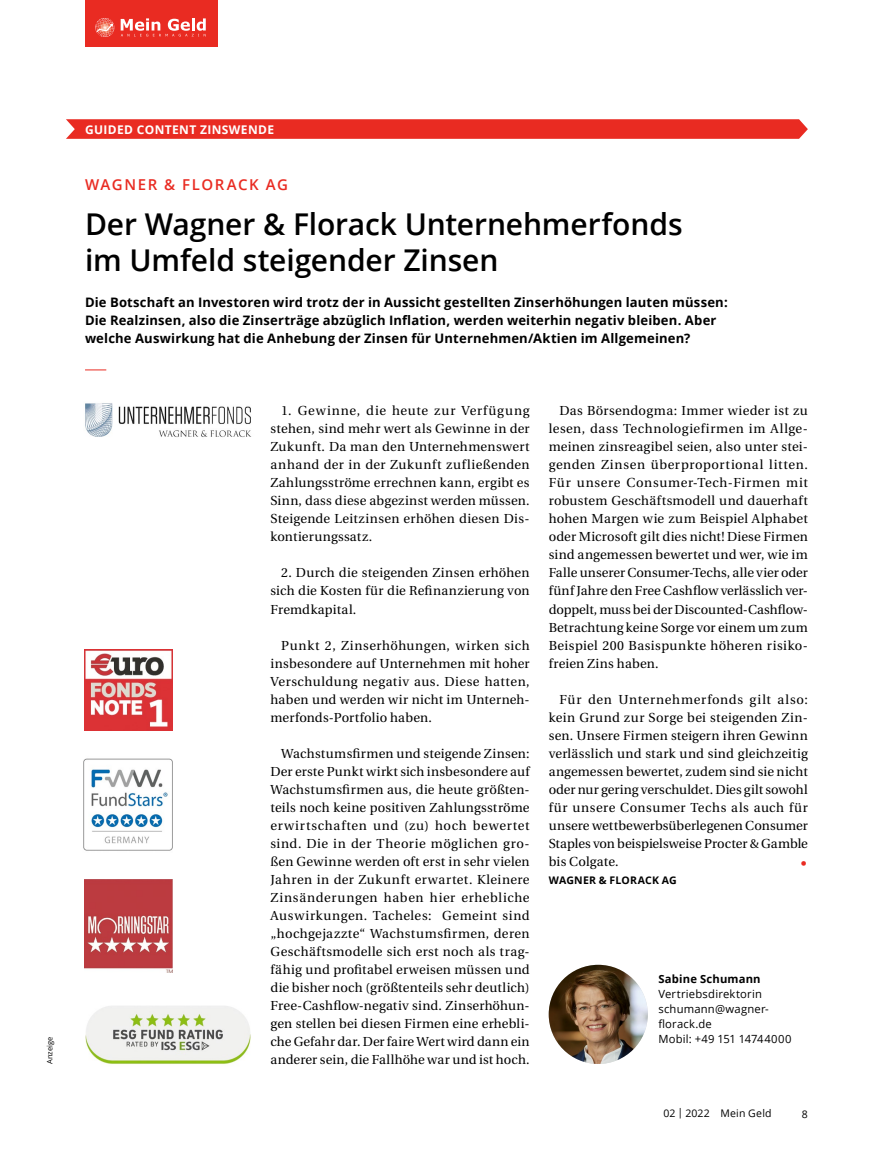
<style>
.page{position:relative;width:893px;height:1149px;background:#fff}
.page>*{position:absolute;margin:0;border:0;box-sizing:border-box;transform-origin:0 0}
.t1{font:600 30px/36px "Open Sans";letter-spacing:-.005em;color:#000}
.t2{font:600 15px "Open Sans";letter-spacing:.105em;color:#e92b22}
.t3{font:13.05px/18px "Heuristica";letter-spacing:.015em;color:#000;text-align:justify}
.t4{font:700 13.05px/18px "Open Sans";letter-spacing:.01em;color:#000}
.t5{font:700 13.05px "Heuristica";color:#e92b22}
.t6{font:700 12px "Open Sans";letter-spacing:.03em;color:#fff}
.t7{font:11.25px/15px "Open Sans";letter-spacing:.02em;color:#000}
.t8{font:700 11.25px "Open Sans";letter-spacing:.015em;color:#000}
.t9{font:10.5px "Open Sans";letter-spacing:.02em;color:#000}
.t10{font:700 10.5px "Open Sans";letter-spacing:.02em;color:#000}
.t11{font:7.5px "Open Sans";color:#000}
</style>
<div class="page">
<div style="left:85px;top:0;width:132px;height:47px;background:#e92b22"></div>
<svg style="left:95px;top:18px;width:111px;height:19px"></svg>
<svg style="left:66px;top:119px;width:742px;height:20px;background:#e93129"></svg>
<svg style="left:85px;top:369px;width:21px;height:1px"></svg>
<img style="left:85px;top:1006px;width:166px;height:59px">
<img style="left:84px;top:649px;width:88px;height:81px">
<img style="left:83px;top:758px;width:90px;height:93px">
<img style="left:84px;top:879px;width:88px;height:93px">
<img style="left:85px;top:403px;width:167px;height:35px">
<img style="left:549px;top:964px;width:99px;height:99px;border-radius:50px">
<p class="t11" style="left:45px;top:1063px;width:29px;rotate:-90deg">Anzeige</p>
<p class="t6" style="left:85px;top:121px;width:191px">GUIDED CONTENT ZINSWENDE</p>
<p class="t2" style="left:85px;top:174px;width:204px">WAGNER &amp; FLORACK AG</p>
<h1 class="t1" style="left:85px;top:205px;width:599px">Der Wagner &amp; Florack Unternehmerfonds im Umfeld steigender Zinsen</h1>
<p class="t4" style="left:85px;top:293px;width:644px">Die Botschaft an Investoren wird trotz der in Aussicht gestellten Zinserhöhungen lauten müssen:<br>Die Realzinsen, also die Zinserträge abzüglich Inflation, werden weiterhin negativ bleiben. Aber welche Auswirkung hat die Anhebung der Zinsen für Unternehmen/Aktien im Allgemeinen?</p>
<p class="t3" style="left:270px;top:402px;width:261px;text-indent:11px">1. Gewinne, die heute zur Verfügung stehen, sind mehr wert als Gewinne in der Zukunft. Da man den Unternehmenswert anhand der in der Zukunft zufließenden Zahlungsströme errechnen kann, ergibt es Sinn, dass diese abgezinst werden müssen.<br>Steigende Leitzinsen erhöhen diesen Dis&shy;kontierungssatz.</p>
<p class="t3" style="left:270px;top:564px;width:261px;text-indent:11px">2. Durch die steigenden Zinsen erhöhen sich die Kosten für die Refinanzierung von Fremdkapital.</p>
<p class="t3" style="left:270px;top:636px;width:261px;text-indent:11px">Punkt 2, Zinserhöhungen, wirken sich insbesondere auf Unternehmen mit hoher Verschuldung negativ aus. Diese hatten, haben und werden wir nicht im Unterneh&shy;merfonds-Portfolio haben.</p>
<p class="t3" style="left:270px;top:744px;width:261px;text-indent:11px">Wachstumsfirmen und steigende Zinsen:<br>Der erste Punkt wirkt sich insbesondere auf Wachstumsfirmen aus, die heute größten&shy;teils noch keine positiven Zahlungsströme erwirtschaften und (zu) hoch bewertet sind. Die in der Theorie möglichen gro&shy;ßen Gewinne werden oft erst in sehr vielen Jahren in der Zukunft erwartet. Kleinere Zinsänderungen haben hier erhebliche Auswirkungen. Tacheles: Gemeint sind „hochgejazzte“ Wachstumsfirmen, deren Geschäftsmodelle sich erst noch als trag&shy;fähig und profitabel erweisen müssen und die bisher noch (größtenteils sehr deutlich)<br>Free-Cashflow-negativ sind. Zinserhöhun&shy;gen stellen bei diesen Firmen eine erhebli&shy;che Gefahr dar. Der faire Wert wird dann ein anderer sein, die Fallhöhe war und ist hoch.</p>
<p class="t3" style="left:549px;top:402px;width:261px;text-indent:11px">Das Börsendogma: Immer wieder ist zu lesen, dass Technologiefirmen im Allge&shy;meinen zinsreagibel seien, also unter stei&shy;genden Zinsen überproportional litten.<br>Für unsere Consumer-Tech-Firmen mit robustem Geschäftsmodell und dauerhaft hohen Margen wie zum Beispiel Alphabet oder Microsoft gilt dies nicht! Diese Firmen sind angemessen bewertet und wer, wie im Falle unserer Consumer-Techs, alle vier oder fünf Jahre den Free Cashflow verlässlich ver&shy;doppelt, muss bei der Discounted-Cashflow-Betrachtung keine Sorge vor einem um zum Beispiel 200 Basispunkte höheren risiko&shy;freien Zins haben.</p>
<p class="t3" style="left:549px;top:690px;width:261px;text-indent:11px">Für den Unternehmerfonds gilt also: kein Grund zur Sorge bei steigenden Zin&shy;sen. Unsere Firmen steigern ihren Gewinn verlässlich und stark und sind gleichzeitig angemessen bewertet, zudem sind sie nicht oder nur gering verschuldet. Dies gilt sowohl für unsere Consumer Techs als auch für unsere wettbewerbsüberlegenen Consumer Staples von beispielsweise Procter &amp; Gamble bis Colgate.</p>
<p class="t5" style="left:801px;top:852px;width:7px">•</p>
<p class="t10" style="left:549px;top:872px;width:130px">WAGNER &amp; FLORACK AG</p>
<p class="t8" style="left:658px;top:970px;width:104px">Sabine Schumann</p>
<p class="t7" style="left:658px;top:985px;width:135px">Vertriebsdirektorin schumann@wagner&shy;florack.de<br>Mobil: +49 151 14744000</p>
<p class="t9" style="left:663px;top:1105px;width:110px">02 | 2022 Mein Geld</p>
<p class="t9" style="left:802px;top:1106px;width:8px">8</p>
</div>
